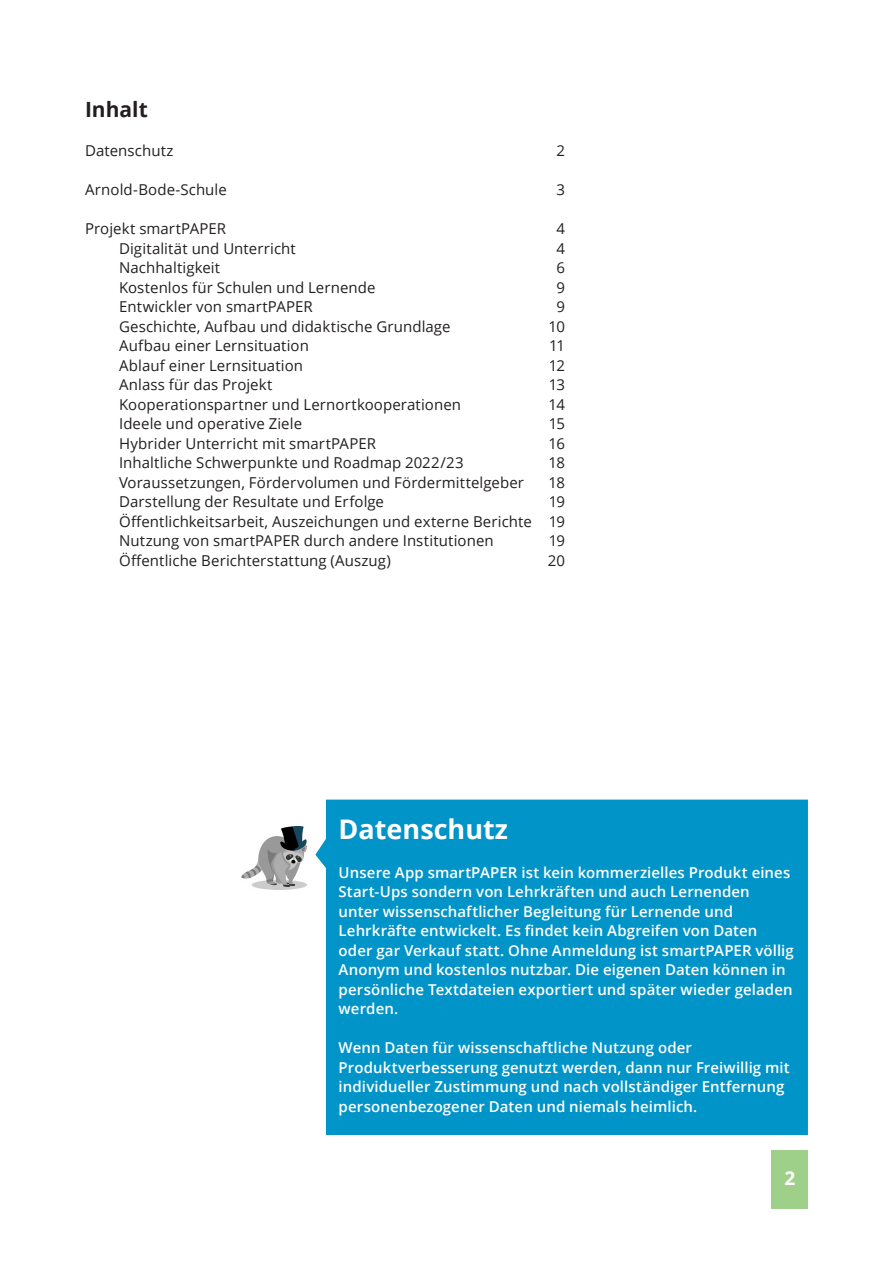
<style>
.page{position:relative;width:893px;height:1263px;background:#fff}
.page>*{position:absolute;margin:0;border:0;box-sizing:border-box;transform-origin:0 0}
.Heading_1{font:700 27px "Open Sans";color:#fff}
.Überschrift_2{font:700 21px "Open Sans";color:#231f20}
.t1{font:700 19.05px "Open Sans";color:#fff}
.t2{font:15px "Open Sans";letter-spacing:.005em;color:#231f20}
.Absatz{font:600 15px/19.5px "Open Sans";letter-spacing:.005em;color:#fff}
</style>
<div class="page">
<div style="left:772px;top:1151px;width:36px;height:58px;background:#9fd08a"></div>
<div style="left:315px;top:800px;width:493px;height:335px;background:#0094c8"></div>
<img style="left:241px;top:826px;width:65px;height:63px">
<p class="Überschrift_2" style="left:85px;top:95px;width:64px">Inhalt</p>
<p class="t2" style="left:85px;top:140px;width:90px">Datenschutz</p>
<p class="t2" style="left:556px;top:140px;width:10px">2</p>
<p class="t2" style="left:85px;top:179px;width:143px">Arnold-Bode-Schule</p>
<p class="t2" style="left:556px;top:179px;width:10px">3</p>
<p class="t2" style="left:85px;top:218px;width:143px">Projekt smartPAPER</p>
<p class="t2" style="left:556px;top:218px;width:10px">4</p>
<p class="t2" style="left:119px;top:238px;width:178px">Digitalität und Unterricht</p>
<p class="t2" style="left:556px;top:238px;width:10px">4</p>
<p class="t2" style="left:119px;top:257px;width:103px">Nachhaltigkeit</p>
<p class="t2" style="left:556px;top:257px;width:10px">6</p>
<p class="t2" style="left:119px;top:277px;width:258px">Kostenlos für Schulen und Lernende</p>
<p class="t2" style="left:556px;top:277px;width:10px">9</p>
<p class="t2" style="left:119px;top:296px;width:195px">Entwickler von smartPAPER</p>
<p class="t2" style="left:556px;top:296px;width:10px">9</p>
<p class="t2" style="left:119px;top:316px;width:333px">Geschichte, Aufbau und didaktische Grundlage</p>
<p class="t2" style="left:549px;top:316px;width:18px">10</p>
<p class="t2" style="left:119px;top:335px;width:191px">Aufbau einer Lernsituation</p>
<p class="t2" style="left:549px;top:335px;width:17px">11</p>
<p class="t2" style="left:119px;top:355px;width:186px">Ablauf einer Lernsituation</p>
<p class="t2" style="left:549px;top:355px;width:18px">12</p>
<p class="t2" style="left:119px;top:374px;width:155px">Anlass für das Projekt</p>
<p class="t2" style="left:549px;top:374px;width:18px">13</p>
<p class="t2" style="left:119px;top:394px;width:343px">Kooperationspartner und Lernortkooperationen</p>
<p class="t2" style="left:549px;top:394px;width:18px">14</p>
<p class="t2" style="left:119px;top:413px;width:185px">Ideele und operative Ziele</p>
<p class="t2" style="left:549px;top:413px;width:18px">15</p>
<p class="t2" style="left:119px;top:433px;width:258px">Hybrider Unterricht mit smartPAPER</p>
<p class="t2" style="left:549px;top:433px;width:18px">16</p>
<p class="t2" style="left:119px;top:452px;width:346px">Inhaltliche Schwerpunkte und Roadmap 2022/23</p>
<p class="t2" style="left:549px;top:452px;width:18px">18</p>
<p class="t2" style="left:119px;top:472px;width:406px">Voraussetzungen, Fördervolumen und Fördermittelgeber</p>
<p class="t2" style="left:549px;top:472px;width:18px">18</p>
<p class="t2" style="left:119px;top:491px;width:266px">Darstellung der Resultate und Erfolge</p>
<p class="t2" style="left:549px;top:491px;width:18px">19</p>
<p class="t2" style="left:119px;top:511px;width:447px">Öffentlichkeitsarbeit, Auszeichungen und externe Berichte 19</p>
<p class="t2" style="left:119px;top:530px;width:376px">Nutzung von smartPAPER durch andere Institutionen</p>
<p class="t2" style="left:549px;top:530px;width:18px">19</p>
<p class="t2" style="left:119px;top:550px;width:273px">Öffentliche Berichterstattung (Auszug)</p>
<p class="t2" style="left:548px;top:550px;width:19px">20</p>
<p class="Heading_1" style="left:339px;top:810px;width:171px">Datenschutz</p>
<p class="Absatz" style="left:339px;top:862px;width:457px">Unsere App smartPAPER ist kein kommerzielles Produkt eines Start-Ups sondern von Lehrkräften und auch Lernenden<br>unter wissenschaftlicher Begleitung für Lernende und Lehrkräfte entwickelt. Es findet kein Abgreifen von Daten oder gar Verkauf statt. Ohne Anmeldung ist smartPAPER völlig Anonym und kostenlos nutzbar. Die eigenen Daten können in persönliche Textdateien exportiert und später wieder geladen werden.</p>
<p class="Absatz" style="left:339px;top:1037px;width:453px">Wenn Daten für wissenschaftliche Nutzung oder Produktverbesserung genutzt werden, dann nur Freiwillig mit individueller Zustimmung und nach vollständiger Entfernung personenbezogener Daten und niemals heimlich.</p>
<p class="t1" style="left:784px;top:1165px;width:12px">2</p>
</div>
